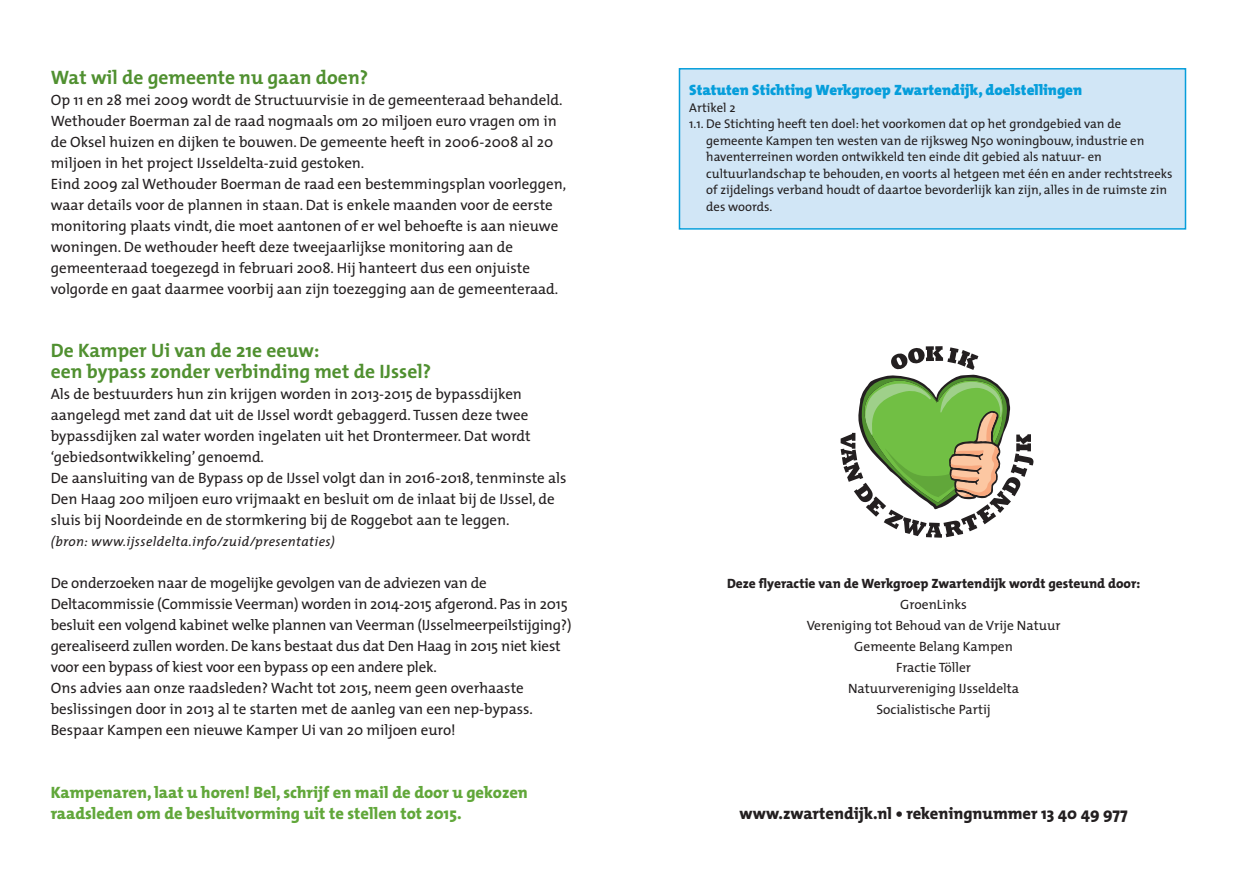
<style>
.page{position:relative;width:1248px;height:893px;background:#fff}
.page>*{position:absolute;margin:0;border:0;box-sizing:border-box;transform-origin:0 0}
.t1{font:700 19.5px/21px "The Mix";color:#509030}
.t2{font:800 16.5px/21px "The Mix";color:#61a73a}
.t3{font:800 16.5px "The Mix";color:#231f20}
.t4{font:15px/21px "The Mix";color:#231f20}
.t5{font:900 15px "The Mix";color:#069edb}
.t6{font:13.5px/21px "The Mix";color:#231f20;text-align:center}
.t7{font:800 13.5px "The Mix";color:#231f20}
.t8{font:italic 13.5px "The Mix";letter-spacing:.03em;color:#231f20}
.t9{font:12.75px "The Mix";color:#231f20}
</style>
<div class="page">
<svg style="left:841px;top:346px;width:192px;height:192px"></svg>
<div style="left:680px;top:70px;width:505px;height:158px;background:#d1e6f6"></div>
<div style="left:679px;top:68px;width:507px;height:162px;border:2px solid #069edb"></div>
<h1 class="t1" style="left:51px;top:69px;width:319px">Wat wil de gemeente nu gaan doen?</h1>
<p class="t4" style="left:51px;top:91px;width:517px">Op 11 en 28 mei 2009 wordt de Structuurvisie in de gemeenteraad behandeld.<br>Wethouder Boerman zal de raad nogmaals om 20 miljoen euro vragen om in de Oksel huizen en dijken te bouwen. De gemeente heeft in 2006-2008 al 20 miljoen in het project IJsseldelta-zuid gestoken.<br>Eind 2009 zal Wethouder Boerman de raad een bestemmingsplan voorleggen, waar details voor de plannen in staan. Dat is enkele maanden voor de eerste monitoring plaats vindt, die moet aantonen of er wel behoefte is aan nieuwe woningen. De wethouder heeft deze tweejaarlijkse monitoring aan de gemeenteraad toegezegd in februari 2008. Hij hanteert dus een onjuiste volgorde en gaat daarmee voorbij aan zijn toezegging aan de gemeenteraad.</p>
<h1 class="t1" style="left:51px;top:342px;width:382px">De Kamper Ui van de 21e eeuw:<br>een bypass zonder verbinding met de IJssel?</h1>
<p class="t4" style="left:51px;top:385px;width:517px">Als de bestuurders hun zin krijgen worden in 2013-2015 de bypassdijken aangelegd met zand dat uit de IJssel wordt gebaggerd. Tussen deze twee bypassdijken zal water worden ingelaten uit het Drontermeer. Dat wordt ‘gebiedsontwikkeling’ genoemd.<br>De aansluiting van de Bypass op de IJssel volgt dan in 2016-2018, tenminste als Den Haag 200 miljoen euro vrijmaakt en besluit om de inlaat bij de IJssel, de sluis bij Noordeinde en de stormkering bij de Roggebot aan te leggen.</p>
<p class="t8" style="left:51px;top:537px;width:286px">(bron: www.ijsseldelta.info/zuid/presentaties)</p>
<p class="t4" style="left:51px;top:574px;width:522px">De onderzoeken naar de mogelijke gevolgen van de adviezen van de Deltacommissie (Commissie Veerman) worden in 2014-2015 afgerond. Pas in 2015 besluit een volgend kabinet welke plannen van Veerman (IJsselmeerpeilstijging?) gerealiseerd zullen worden. De kans bestaat dus dat Den Haag in 2015 niet kiest voor een bypass of kiest voor een bypass op een andere plek.<br>Ons advies aan onze raadsleden? Wacht tot 2015, neem geen overhaaste beslissingen door in 2013 al te starten met de aanleg van een nep-bypass.<br>Bespaar Kampen een nieuwe Kamper Ui van 20 miljoen euro!</p>
<p class="t2" style="left:51px;top:784px;width:479px">Kampenaren, laat u horen! Bel, schrijf en mail de door u gekozen raadsleden om de besluitvorming uit te stellen tot 2015.</p>
<p class="t5" style="left:689px;top:84px;width:394px">Statuten Stichting Werkgroep Zwartendijk, doelstellingen</p>
<p class="t9" style="left:689px;top:103px;width:48px">Artikel 2</p>
<p class="t9" style="left:689px;top:119px;width:433px">1.1. De Stichting heeft ten doel: het voorkomen dat op het grondgebied van de</p>
<p class="t9" style="left:706px;top:136px;width:440px">gemeente Kampen ten westen van de rijksweg N50 woningbouw, industrie en</p>
<p class="t9" style="left:706px;top:152px;width:397px">haventerreinen worden ontwikkeld ten einde dit gebied als natuur- en</p>
<p class="t9" style="left:706px;top:169px;width:468px">cultuurlandschap te behouden, en voorts al hetgeen met één en ander rechtstreeks</p>
<p class="t9" style="left:706px;top:185px;width:462px">of zijdelings verband houdt of daartoe bevorderlijk kan zijn, alles in de ruimste zin</p>
<p class="t9" style="left:706px;top:202px;width:68px">des woords.</p>
<p class="t7" style="left:727px;top:579px;width:415px">Deze flyeractie van de Werkgroep Zwartendijk wordt gesteund door:</p>
<p class="t6" style="left:807px;top:596px;width:255px">GroenLinks<br>Vereniging tot Behoud van de Vrije Natuur<br>Gemeente Belang Kampen<br>Fractie Töller<br>Natuurvereniging IJsseldelta<br>Socialistische Partij</p>
<p class="t3" style="left:740px;top:808px;width:390px">www.zwartendijk.nl • rekeningnummer 13 40 49 977</p>
</div>
